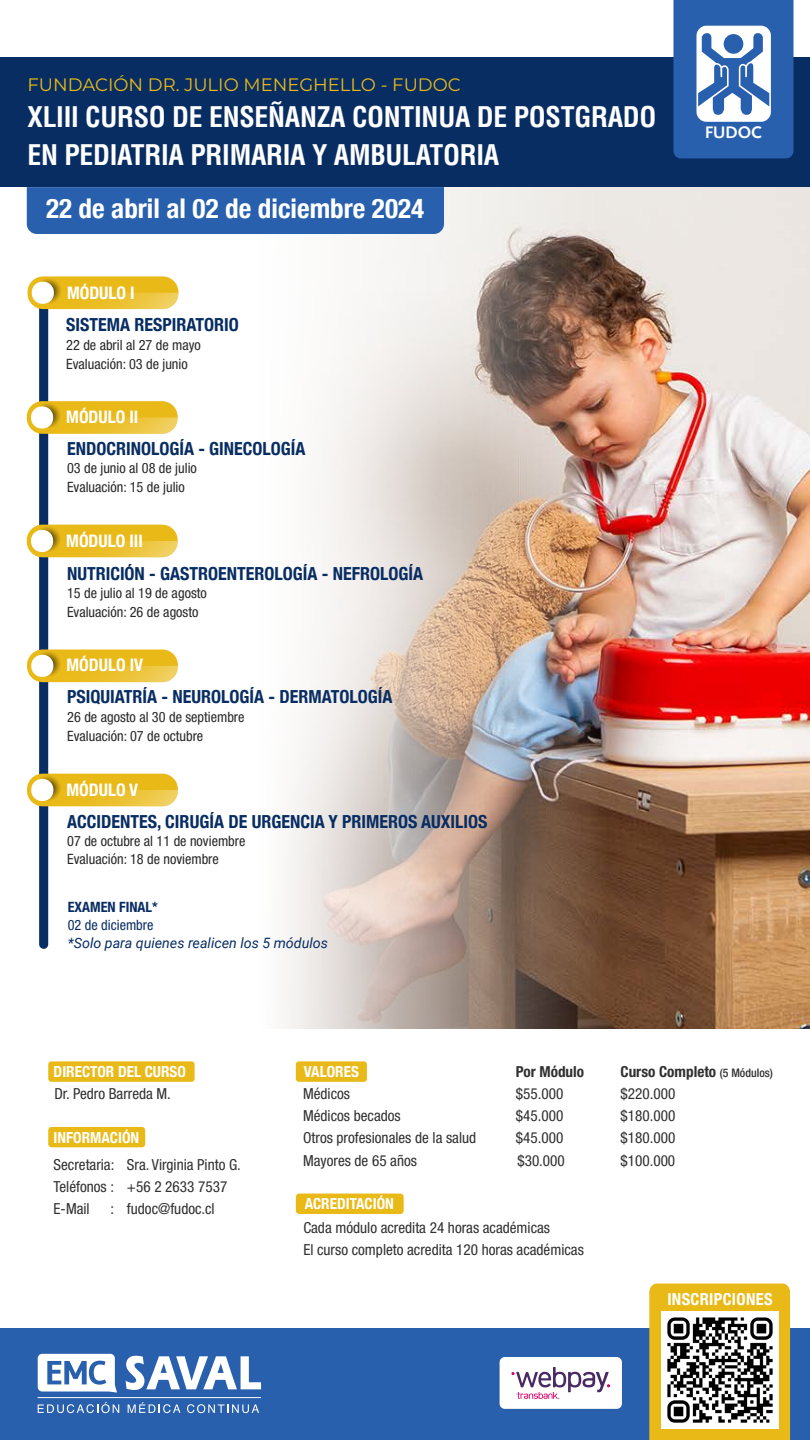
<style>
.page{position:relative;width:810px;height:1440px;background:#fff}
.page>*{position:absolute;margin:0;border:0;box-sizing:border-box;transform-origin:0 0}
.t1{font:700 condensed 27.75px/37.5px "Helvetica";letter-spacing:-.01em;color:#fff}
.t2{font:700 condensed 27.15px "Helvetica Neue";color:#fff}
.t3{font:700 condensed 18px "Helvetica Neue";color:#082d63}
.t4{font:18px "Montserrat";color:#e9b917}
.t5{font:500 17.62px "Today SB";color:#fff}
.t6{font:700 condensed 17.25px "Helvetica Neue";color:#fff}
.t7{font:700 condensed 16.5px "Helvetica Neue";letter-spacing:.02em;color:#fff}
.t8{font:condensed 15.23px/22px "Helvetica Neue LT Std";color:#303030}
.t9{font:700 condensed 15.23px "Helvetica Neue";color:#fff}
.t10{font:700 condensed 15.23px "Helvetica Neue LT Std";color:#303030}
.t11{font:condensed 14.25px/18.8px "Helvetica Neue LT Std";color:#282828}
.t12{font:italic 14.25px "Roboto";color:#082d63}
.t13{font:condensed 14.25px "Helvetica Neue LT Std";color:#082d63}
.t14{font:700 condensed 14.25px "Helvetica Neue LT Std";color:#082d63}
.s1{font-weight:500;font-size:11.85px}
</style>
<div class="page">
<div style="left:0;top:1329px;width:810px;height:111px;background:#2960ae"></div>
<img style="left:610px;top:187px;width:200px;height:841px">
<img style="left:26px;top:187px;width:584px;height:841px">
<div style="left:39px;top:291px;width:9px;height:658px;background:#082d63;border-radius:5px"></div>
<div style="left:27px;top:525px;width:151px;height:32px;background:#e9b917;border-radius:16px"></div>
<svg style="left:27px;top:541px;width:151px;height:16px"></svg>
<svg style="left:34px;top:525px;width:27px;height:27px"></svg>
<div style="left:31px;top:530px;width:22px;height:22px;background:#fff;border-radius:11px"></div>
<svg style="left:38px;top:1354px;width:79px;height:39px"></svg>
<svg style="left:126px;top:1356px;width:135px;height:34px"></svg>
<svg style="left:38px;top:1402px;width:81px;height:11px"></svg>
<svg style="left:128px;top:1402px;width:52px;height:11px"></svg>
<svg style="left:187px;top:1404px;width:72px;height:9px"></svg>
<hr style="left:38px;top:1397px;width:223px;height:1px;background:#fff">
<div style="left:27px;top:650px;width:151px;height:32px;background:#e9b917;border-radius:16px"></div>
<svg style="left:27px;top:666px;width:151px;height:16px"></svg>
<svg style="left:34px;top:650px;width:27px;height:27px"></svg>
<div style="left:31px;top:655px;width:22px;height:22px;background:#fff;border-radius:11px"></div>
<div style="left:27px;top:774px;width:151px;height:32px;background:#e9b917;border-radius:16px"></div>
<svg style="left:27px;top:790px;width:151px;height:16px"></svg>
<svg style="left:34px;top:774px;width:27px;height:27px"></svg>
<div style="left:31px;top:779px;width:22px;height:22px;background:#fff;border-radius:11px"></div>
<div style="left:296px;top:1061px;width:71px;height:21px;background:#e9b917;border-radius:3px"></div>
<div style="left:296px;top:1194px;width:108px;height:20px;background:#e9b917;border-radius:3px"></div>
<div style="left:48px;top:1061px;width:147px;height:21px;background:#e9b917;border-radius:3px"></div>
<div style="left:48px;top:1127px;width:97px;height:20px;background:#e9b917;border-radius:3px"></div>
<div style="left:28px;top:276px;width:150px;height:33px;background:#e9b917;border-radius:16px"></div>
<svg style="left:28px;top:293px;width:150px;height:16px"></svg>
<svg style="left:35px;top:277px;width:27px;height:27px"></svg>
<div style="left:32px;top:282px;width:22px;height:22px;background:#fff;border-radius:11px"></div>
<div style="left:27px;top:401px;width:151px;height:33px;background:#e9b917;border-radius:16px"></div>
<svg style="left:27px;top:417px;width:151px;height:17px"></svg>
<svg style="left:34px;top:402px;width:27px;height:27px"></svg>
<div style="left:31px;top:406px;width:22px;height:23px;background:#fff;border-radius:11px"></div>
<div style="left:27px;top:187px;width:417px;height:47px;background:#2960ae"></div>
<div style="left:0;top:57px;width:810px;height:130px;background:#082d63"></div>
<svg style="left:673px;top:0;width:121px;height:158px;background:#5782bf"></svg>
<div style="left:500px;top:1357px;width:122px;height:52px;background:#fff;border-radius:5px"></div>
<svg style="left:511px;top:1367px;width:99px;height:32px"></svg>
<div style="left:649px;top:1284px;width:141px;height:156px;background:#e9b917"></div>
<img style="left:662px;top:1312px;width:116px;height:117px">
<p class="t4" style="left:27px;top:72px;width:435px">FUNDACIÓN DR. JULIO MENEGHELLO - FUDOC</p>
<h1 class="t1" style="left:28px;top:98px;width:630px">XLIII CURSO DE ENSEÑANZA CONTINUA DE POSTGRADO<br>EN PEDIATRIA PRIMARIA Y AMBULATORIA</h1>
<h2 class="t2" style="left:46px;top:186px;width:380px">22 de abril al 02 de diciembre 2024</h2>
<p class="t6" style="left:67px;top:279px;width:69px">MÓDULO I</p>
<p class="t3" style="left:66px;top:310px;width:174px">SISTEMA RESPIRATORIO</p>
<p class="t11" style="left:66px;top:336px;width:136px">22 de abril al 27 de mayo<br>Evaluación: 03 de junio</p>
<p class="t6" style="left:66px;top:403px;width:74px">MÓDULO II</p>
<p class="t3" style="left:67px;top:433px;width:240px">ENDOCRINOLOGÍA - GINECOLOGÍA</p>
<p class="t11" style="left:67px;top:459px;width:131px">03 de junio al 08 de julio<br>Evaluación: 15 de julio</p>
<p class="t6" style="left:66px;top:526px;width:78px">MÓDULO III</p>
<p class="t3" style="left:67px;top:558px;width:358px">NUTRICIÓN - GASTROENTEROLOGÍA - NEFROLOGÍA</p>
<p class="t11" style="left:67px;top:584px;width:141px">15 de julio al 19 de agosto<br>Evaluación: 26 de agosto</p>
<p class="t6" style="left:67px;top:651px;width:78px">MÓDULO IV</p>
<p class="t3" style="left:67px;top:682px;width:327px">PSIQUIATRÍA - NEUROLOGÍA - DERMATOLOGÍA</p>
<p class="t11" style="left:67px;top:707px;width:179px">26 de agosto al 30 de septiembre<br>Evaluación: 07 de octubre</p>
<p class="t6" style="left:67px;top:775px;width:73px">MÓDULO V</p>
<p class="t3" style="left:67px;top:807px;width:422px">ACCIDENTES, CIRUGÍA DE URGENCIA Y PRIMEROS AUXILIOS</p>
<p class="t11" style="left:67px;top:832px;width:180px;line-height:18px">07 de octubre al 11 de noviembre<br>Evaluación: 18 de noviembre</p>
<p class="t14" style="left:68px;top:898px;width:91px">EXAMEN FINAL*</p>
<p class="t13" style="left:68px;top:917px;width:87px">02 de diciembre</p>
<p class="t12" style="left:68px;top:933px;width:262px">*Solo para quienes realicen los 5 módulos</p>
<p class="t5" style="left:705px;top:123px;width:58px">FUDOC</p>
<p class="t9" style="left:54px;top:1059px;width:134px">DIRECTOR DEL CURSO</p>
<p class="t8" style="left:54px;top:1083px;width:118px">Dr. Pedro Barreda M.</p>
<p class="t9" style="left:54px;top:1125px;width:87px">INFORMACIÓN</p>
<p class="t8" style="left:54px;top:1153px;width:62px;text-align:justify">Secretaria:<br>Teléfonos :<br>E-Mail</p>
<p class="t8" style="left:127px;top:1153px;width:115px">Sra. Virginia Pinto G. +56 2 2633 7537 fudoc@fudoc.cl</p>
<p class="t8" style="left:111px;top:1197px;width:5px">:</p>
<p class="t9" style="left:304px;top:1059px;width:56px">VALORES</p>
<p class="t10" style="left:516px;top:1062px;width:70px">Por Módulo</p>
<p class="t10" style="left:621px;top:1062px;width:154px">Curso Completo <span class="s1">(5 Módulos)</span></p>
<p class="t8" style="left:303px;top:1082px;width:49px">Médicos</p>
<p class="t8" style="left:516px;top:1082px;width:49px">$55.000</p>
<p class="t8" style="left:621px;top:1082px;width:56px">$220.000</p>
<p class="t8" style="left:303px;top:1104px;width:99px">Médicos becados</p>
<p class="t8" style="left:516px;top:1104px;width:49px">$45.000</p>
<p class="t8" style="left:621px;top:1104px;width:56px">$180.000</p>
<p class="t8" style="left:303px;top:1126px;width:175px">Otros profesionales de la salud</p>
<p class="t8" style="left:516px;top:1126px;width:49px">$45.000</p>
<p class="t8" style="left:621px;top:1126px;width:56px">$180.000</p>
<p class="t8" style="left:303px;top:1149px;width:115px">Mayores de 65 años</p>
<p class="t8" style="left:517px;top:1149px;width:49px">$30.000</p>
<p class="t8" style="left:621px;top:1149px;width:56px">$100.000</p>
<p class="t9" style="left:305px;top:1191px;width:91px">ACREDITACIÓN</p>
<p class="t8" style="left:303px;top:1216px;width:282px">Cada módulo acredita 24 horas académicas<br>El curso completo acredita 120 horas académicas</p>
<p class="t7" style="left:667px;top:1286px;width:107px">INSCRIPCIONES</p>
</div>
